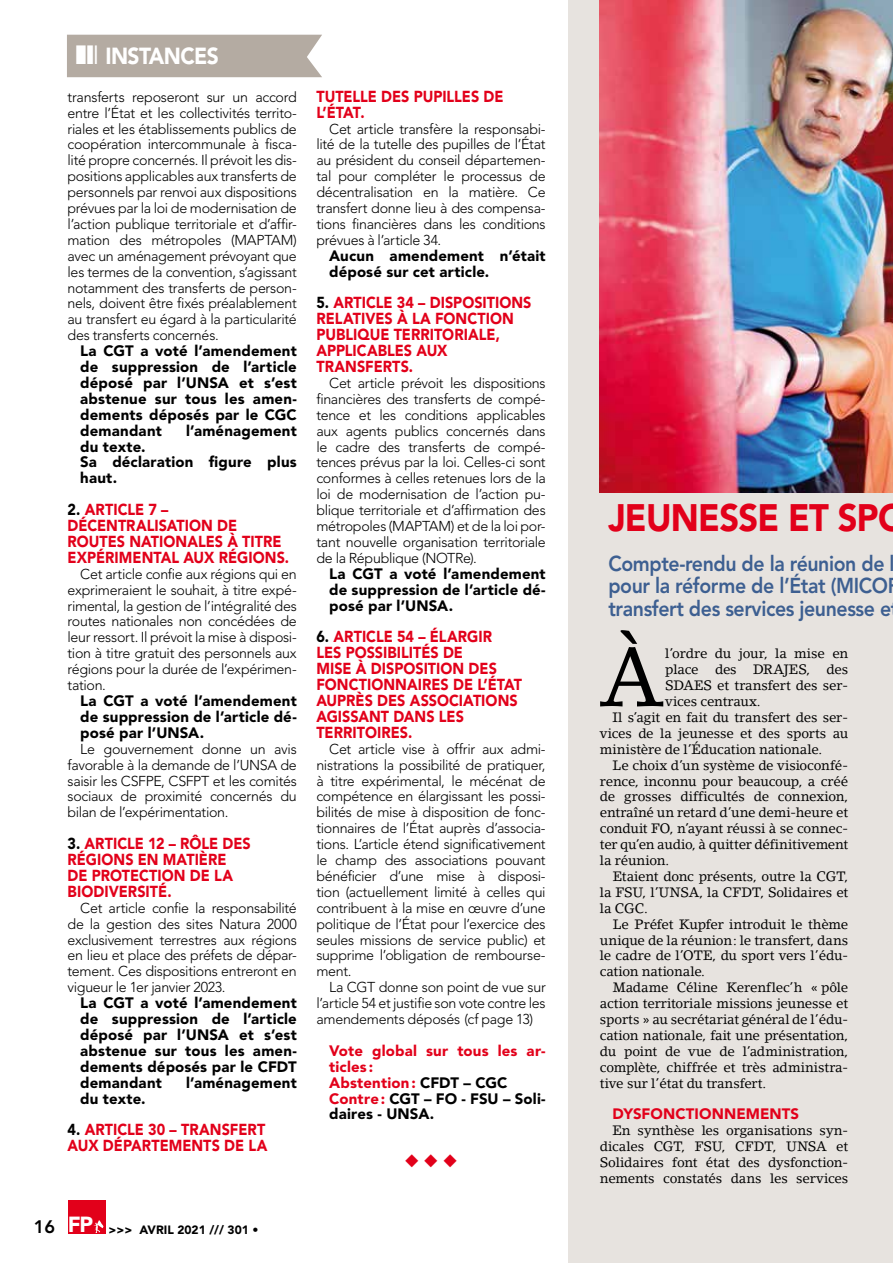
<style>
.page{position:relative;width:893px;height:1263px;background:#fff}
.page>*{position:absolute;margin:0;border:0;box-sizing:border-box;transform-origin:0 0}
.t1{font:80.85px "Lino Letter Std";color:#000}
.t2{font:900 37.95px "Avenir LT Std";letter-spacing:-.02em;color:#e2001a;scale:.91 1}
.t3{font:900 23.1px "Avenir LT Std";letter-spacing:-.025em;color:#fff;scale:.91 1}
.t4{font:800 21.45px/22.5px "Avenir LT Std";letter-spacing:-.02em;color:#3d5f91;scale:.91 1}
.t5{font:18px "Zapf Dingbats ITC";color:#e2001a}
.t6{font:900 15.9px/15.9px "Avenir LT Std";color:#e2001a;scale:.91 1}
.t7{font:900 15px/15.9px "Avenir LT Std";letter-spacing:.01em;color:#000;text-align:justify}
.t8{font:900 15px/15.9px "Avenir LT Std";letter-spacing:.01em;color:#e2001a}
.t9{font:300 14.25px/15.9px "Avenir LT Std";letter-spacing:-.02em;color:#000;text-align:justify}
.t10{font:13.5px/15.9px "Lino Letter Std";letter-spacing:-.015em;color:#000;text-align:justify}
.t11{font:900 12px "Avenir LT Std";color:#000}
.s1{color:#000}
.s2{font-weight:800;font-size:18px}
</style>
<div class="page">
<div style="left:68px;top:1200px;width:37px;height:33px;background:#e2001a"></div>
<svg style="left:94px;top:1220px;width:9px;height:13px"></svg>
<div style="left:568px;top:0;width:325px;height:1263px;background:#e7e3df"></div>
<img style="left:600px;top:0;width:293px;height:492px">
<div style="left:67px;top:35px;width:255px;height:42px;background:#b4aba2"></div>
<h3 class="t3" style="left:105px;top:42px;width:126px">INSTANCES</h3>
<p class="t9" style="left:68px;top:89px;width:231px">transferts reposeront sur un accord entre l’État et les collectivités territo&shy;riales et les établissements publics de coopération intercommunale à fisca&shy;lité propre concernés. Il prévoit les dis&shy;positions applicables aux transferts de personnels par renvoi aux dispositions prévues par la loi de modernisation de l’action publique territoriale et d’affir&shy;mation des métropoles (MAPTAM) avec un aménagement prévoyant que les termes de la convention, s’agissant notamment des transferts de person&shy;nels, doivent être fixés préalablement au transfert eu égard à la particularité des transferts concernés.</p>
<p class="t7" style="left:80px;top:343px;width:218px">La CGT a voté l’amendement de suppression de l’article déposé par l’UNSA et s’est abstenue sur tous les amen&shy;dements déposés par le CGC demandant</p>
<p class="t7" style="left:186px;top:422px;width:112px">l’aménagement</p>
<p class="t7" style="left:80px;top:438px;width:218px;text-align:left">du texte.<br>Sa déclaration figure plus haut.</p>
<p class="t6" style="left:68px;top:502px;width:245px"><span class="s1">2.</span> ARTICLE 7 –<br>DÉCENTRALISATION DE<br>ROUTES NATIONALES À TITRE<br>EXPÉRIMENTAL AUX RÉGIONS.</p>
<p class="t9" style="left:68px;top:566px;width:231px;text-indent:13px">Cet article confie aux régions qui en exprimeraient le souhait, à titre expé&shy;rimental, la gestion de l’intégralité des routes nationales non concédées de leur ressort. Il prévoit la mise à disposi&shy;tion à titre gratuit des personnels aux régions pour la durée de l’expérimen&shy;tation.</p>
<p class="t7" style="left:80px;top:693px;width:218px">La CGT a voté l’amendement de suppression de l’article dé&shy;posé par l’UNSA.</p>
<p class="t9" style="left:68px;top:741px;width:231px;text-indent:13px">Le gouvernement donne un avis favorable à la demande de l’UNSA de saisir les CSFPE, CSFPT et les comités sociaux de proximité concernés du bilan de l’expérimentation.</p>
<p class="t6" style="left:68px;top:835px;width:203px"><span class="s1">3.</span> ARTICLE 12 – RÔLE DES<br>RÉGIONS EN MATIÈRE<br>DE PROTECTION DE LA<br>BIODIVERSITÉ.</p>
<p class="t9" style="left:68px;top:900px;width:231px;text-indent:13px">Cet article confie la responsabilité de la gestion des sites Natura 2000 exclusivement terrestres aux régions en lieu et place des préfets de dépar&shy;tement. Ces dispositions entreront en vigueur le 1er janvier 2023.</p>
<p class="t7" style="left:80px;top:995px;width:218px">La CGT a voté l’amendement de suppression de l’article déposé par l’UNSA et s’est abstenue sur tous les amen&shy;dements déposés par le CFDT demandant</p>
<p class="t7" style="left:186px;top:1074px;width:112px">l’aménagement</p>
<p class="t7" style="left:80px;top:1090px;width:67px">du texte.</p>
<p class="t6" style="left:68px;top:1122px;width:221px"><span class="s1">4.</span> ARTICLE 30 – TRANSFERT<br>AUX DÉPARTEMENTS DE LA</p>
<p class="t11" style="left:34px;top:1222px;width:226px"><span class="s2">16</span> <sup>FP</sup> &gt;&gt;&gt; AVRIL 2021 /// 301 •</p>
<p class="t6" style="left:316px;top:88px;width:207px">TUTELLE DES PUPILLES DE<br>L’ÉTAT.</p>
<p class="t9" style="left:316px;top:121px;width:231px;text-indent:13px">Cet article transfère la responsabi&shy;lité de la tutelle des pupilles de l’État au président du conseil départemen&shy;tal pour compléter le processus de décentralisation en la matière. Ce transfert donne lieu à des compensa&shy;tions financières dans les conditions prévues à l’article 34.</p>
<p class="t7" style="left:329px;top:247px;width:218px">Aucun amendement n’était déposé sur cet article.</p>
<p class="t6" style="left:316px;top:295px;width:238px"><span class="s1">5.</span> ARTICLE 34 – DISPOSITIONS<br>RELATIVES À LA FONCTION<br>PUBLIQUE TERRITORIALE,<br>APPLICABLES AUX<br>TRANSFERTS.</p>
<p class="t9" style="left:316px;top:375px;width:231px;text-indent:13px">Cet article prévoit les dispositions financières des transferts de compé&shy;tence et les conditions applicables aux agents publics concernés dans le cadre des transferts de compé&shy;tences prévus par la loi. Celles-ci sont conformes à celles retenues lors de la loi de modernisation de l’action pu&shy;blique territoriale et d’affirmation des métropoles (MAPTAM) et de la loi por&shy;tant nouvelle organisation territoriale de la République (NOTRe).</p>
<p class="t7" style="left:329px;top:565px;width:218px">La CGT a voté l’amendement de suppression de l’article dé&shy;posé par l’UNSA.</p>
<p class="t6" style="left:316px;top:629px;width:228px"><span class="s1">6.</span> ARTICLE 54 – ÉLARGIR<br>LES POSSIBILITÉS DE<br>MISE À DISPOSITION DES<br>FONCTIONNAIRES DE L’ÉTAT<br>AUPRÈS DES ASSOCIATIONS<br>AGISSANT DANS LES<br>TERRITOIRES.</p>
<p class="t9" style="left:316px;top:741px;width:231px;text-indent:13px">Cet article vise à offrir aux admi&shy;nistrations la possibilité de pratiquer, à titre expérimental, le mécénat de compétence en élargissant les possi&shy;bilités de mise à disposition de fonc&shy;tionnaires de l’État auprès d’associa&shy;tions. L’article étend significativement le champ des associations pouvant bénéficier d’une mise à disposi&shy;tion (actuellement limité à celles qui contribuent à la mise en œuvre d’une politique de l’État pour l’exercice des seules missions de service public) et supprime l’obligation de rembourse&shy;ment.</p>
<p class="t9" style="left:316px;top:979px;width:231px;text-indent:13px">La CGT donne son point de vue sur l’article 54 et justifie son vote contre les amendements déposés (cf page 13)</p>
<p class="t8" style="left:329px;top:1042px;width:218px">Vote global sur tous les ar&shy;ticles :<br>Abstention: <span class="s1">CFDT – CGC<br></span>Contre: <span class="s1">CGT – FO - FSU – Soli&shy;daires - UNSA.</span></p>
<p class="t5" style="left:405px;top:1152px;width:54px">◆ ◆ ◆</p>
<h2 class="t2" style="left:608px;top:495px;width:329px">JEUNESSE ET SPO</h2>
<h3 class="t4" style="left:608px;top:552px;width:316px">Compte-rendu de la réunion de l pour la réforme de l’État (MICO transfert des services jeunesse e</h3>
<h1 class="t1" style="left:600px;top:629px;width:64px">À</h1>
<p class="t10" style="left:665px;top:645px;width:185px">l’ordre du jour, la mise en</p>
<p class="t10" style="left:665px;top:661px;width:185px">place des DRAJES, des</p>
<p class="t10" style="left:665px;top:677px;width:185px">SDAES et transfert des ser-</p>
<p class="t10" style="left:665px;top:693px;width:97px">vices centraux.</p>
<p class="t10" style="left:613px;top:709px;width:237px">Il s’agit en fait du transfert des ser-</p>
<p class="t10" style="left:600px;top:725px;width:250px">vices de la jeunesse et des sports au</p>
<p class="t10" style="left:600px;top:741px;width:224px">ministère de l’Éducation nationale.</p>
<p class="t10" style="left:613px;top:757px;width:237px">Le choix d’un système de visioconfé-</p>
<p class="t10" style="left:600px;top:773px;width:250px">rence, inconnu pour beaucoup, a créé</p>
<p class="t10" style="left:600px;top:789px;width:250px">de grosses difficultés de connexion,</p>
<p class="t10" style="left:600px;top:805px;width:250px">entraîné un retard d’une demi-heure et</p>
<p class="t10" style="left:600px;top:820px;width:250px">conduit FO, n’ayant réussi à se connec-</p>
<p class="t10" style="left:600px;top:836px;width:250px">ter qu’en audio, à quitter définitivement</p>
<p class="t10" style="left:600px;top:852px;width:71px">la réunion.</p>
<p class="t10" style="left:613px;top:868px;width:237px">Etaient donc présents, outre la CGT,</p>
<p class="t10" style="left:600px;top:884px;width:250px">la FSU, l’UNSA, la CFDT, Solidaires et</p>
<p class="t10" style="left:600px;top:900px;width:50px">la CGC.</p>
<p class="t10" style="left:613px;top:916px;width:237px">Le Préfet Kupfer introduit le thème</p>
<p class="t10" style="left:600px;top:932px;width:250px">unique de la réunion: le transfert, dans</p>
<p class="t10" style="left:600px;top:948px;width:250px">le cadre de l’OTE, du sport vers l’édu-</p>
<p class="t10" style="left:600px;top:964px;width:107px">cation nationale.</p>
<p class="t10" style="left:613px;top:979px;width:237px">Madame Céline Kerenflec’h « pôle</p>
<p class="t10" style="left:600px;top:995px;width:250px">action territoriale missions jeunesse et</p>
<p class="t10" style="left:600px;top:1011px;width:250px">sports » au secrétariat général de l’édu-</p>
<p class="t10" style="left:600px;top:1027px;width:250px">cation nationale, fait une présentation,</p>
<p class="t10" style="left:600px;top:1043px;width:250px">du point de vue de l’administration,</p>
<p class="t10" style="left:600px;top:1059px;width:250px">complète, chiffrée et très administra-</p>
<p class="t10" style="left:600px;top:1075px;width:168px">tive sur l’état du transfert.</p>
<p class="t8" style="left:613px;top:1106px;width:188px">DYSFONCTIONNEMENTS</p>
<p class="t10" style="left:600px;top:1122px;width:250px;text-indent:13px">En synthèse les organisations syn&shy;dicales CGT, FSU, CFDT, UNSA et Solidaires font état des dysfonction&shy;nements constatés dans les services</p>
</div>
